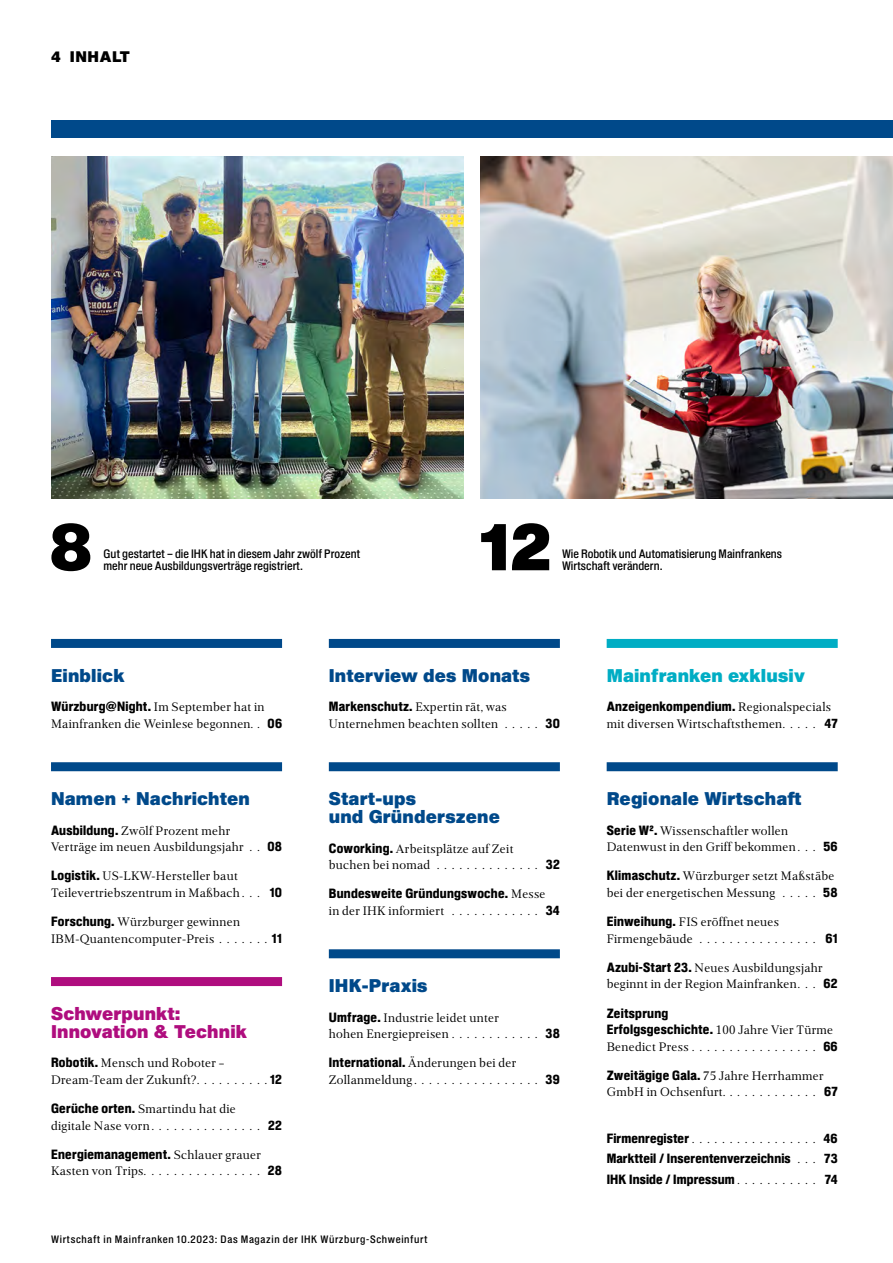
<style>
.page{position:relative;width:893px;height:1263px;background:#fff}
.page>*{position:absolute;margin:0;border:0;box-sizing:border-box;transform-origin:0 0}
.t1{font:66px "Shapiro Pro 96 Super";color:#000}
.Inhalt-Head_Rubrik_b{font:18px/18px "Shapiro Pro 96 Super";letter-spacing:.01em;color:#00498a}
.Inhalt-Head_Rubrik_T{font:18px/18px "Shapiro Pro 96 Super";letter-spacing:.01em;color:#af0d7e}
.Inhalt-Head_Rubrik_b-2{font:18px "Shapiro Pro 96 Super";letter-spacing:.01em;color:#00adc4}
.Inhalt-Head_Rubrik_T-2{font:18px "Shapiro Pro 96 Super";letter-spacing:.01em;color:#00498a}
.t2{font:15px "Shapiro Pro 96 Super";letter-spacing:.04em;color:#000}
.Inhalt-Anreisser__Fl{font:13.2px/16.5px "Frontis";letter-spacing:.02em;color:#000}
.Inhalt-Anreisser__Fl-2{font:800 13.2px/16.5px "Shapiro Pro 82 Super";letter-spacing:.01em;color:#000}
.Info_Hinweis{font:12px/12.8px "Shapiro Pro 52 Middle";color:#000}
.t3{font:10.5px "Shapiro Pro 52 Middle";letter-spacing:.06em;color:#000}
.s1{font-family:"Shapiro Pro 82 Super";font-weight:800}
.s2{font-family:"Frontis";font-weight:400}
</style>
<div class="page">
<div style="left:51px;top:639px;width:231px;height:9px;background:#00498a"></div>
<div style="left:51px;top:762px;width:231px;height:9px;background:#00498a"></div>
<div style="left:51px;top:977px;width:231px;height:9px;background:#af0d7e"></div>
<div style="left:329px;top:639px;width:231px;height:9px;background:#00498a"></div>
<div style="left:329px;top:762px;width:231px;height:9px;background:#00498a"></div>
<div style="left:329px;top:949px;width:231px;height:9px;background:#00498a"></div>
<div style="left:607px;top:639px;width:231px;height:9px;background:#00adc4"></div>
<div style="left:607px;top:762px;width:231px;height:9px;background:#00498a"></div>
<div style="left:51px;top:120px;width:842px;height:18px;background:#00498a"></div>
<img style="left:480px;top:156px;width:413px;height:342px">
<img style="left:51px;top:156px;width:412px;height:342px">
<p class="t2" style="left:51px;top:46px;width:80px">4 INHALT</p>
<p class="t1" style="left:49px;top:500px;width:45px">8</p>
<p class="Info_Hinweis" style="left:103px;top:547px;width:258px">Gut gestartet – die IHK hat in diesem Jahr zwölf Prozent mehr neue Ausbildungsverträge registriert.</p>
<p class="t1" style="left:480px;top:500px;width:72px">12</p>
<p class="Info_Hinweis" style="left:562px;top:547px;width:222px">Wie Robotik und Automatisierung Mainfrankens<br>Wirtschaft verändern.</p>
<p class="Inhalt-Head_Rubrik_b" style="left:51px;top:667px;width:75px">Einblick</p>
<p class="Inhalt-Anreisser__Fl" style="left:51px;top:698px;width:233px"><span class="s1">Würzburg@Night.</span> Im September hat in<br>Mainfranken die Weinlese begonnen. <span class="s1">06</span></p>
<p class="Inhalt-Head_Rubrik_b" style="left:51px;top:790px;width:200px">Namen + Nachrichten</p>
<p class="Inhalt-Anreisser__Fl" style="left:51px;top:822px;width:194px"><span class="s1">Ausbildung.</span> Zwölf Prozent mehr<br>Verträge im neuen Ausbildungsjahr</p>
<p class="Inhalt-Anreisser__Fl" style="left:51px;top:867px;width:190px"><span class="s1">Logistik.</span> US-LKW-Hersteller baut<br>Teilevertriebszentrum in Maßbach</p>
<p class="Inhalt-Anreisser__Fl" style="left:51px;top:913px;width:191px"><span class="s1">Forschung.</span> Würzburger gewinnen<br>IBM-Quantencomputer-Preis</p>
<p class="Inhalt-Anreisser__Fl-2" style="left:267px;top:839px;width:16px">08</p>
<p class="Inhalt-Anreisser__Fl-2" style="left:270px;top:884px;width:14px">10</p>
<p class="Inhalt-Anreisser__Fl-2" style="left:272px;top:930px;width:12px">11</p>
<p class="Inhalt-Head_Rubrik_T" style="left:51px;top:1005px;width:197px">Schwerpunkt:<br>Innovation &amp; Technik</p>
<p class="Inhalt-Anreisser__Fl" style="left:51px;top:1054px;width:175px"><span class="s1">Robotik.</span> Mensch und Roboter –<br>Dream-Team der Zukunft?</p>
<p class="Inhalt-Anreisser__Fl" style="left:51px;top:1100px;width:186px"><span class="s1">Gerüche orten.</span> Smartindu hat die digitale Nase vorn</p>
<p class="Inhalt-Anreisser__Fl-2" style="left:270px;top:1071px;width:13px">12</p>
<p class="Inhalt-Anreisser__Fl-2" style="left:268px;top:1117px;width:15px">22</p>
<p class="Inhalt-Anreisser__Fl" style="left:51px;top:1146px;width:212px"><span class="s1">Energiemanagement.</span> Schlauer grauer<br>Kasten von Trips.</p>
<p class="Inhalt-Anreisser__Fl-2" style="left:268px;top:1163px;width:16px">28</p>
<p class="Inhalt-Head_Rubrik_T-2" style="left:329px;top:663px;width:203px">Interview des Monats</p>
<p class="Inhalt-Anreisser__Fl" style="left:329px;top:698px;width:180px"><span class="s1">Markenschutz.</span> Expertin rät, was<br>Unternehmen beachten sollten</p>
<p class="Inhalt-Anreisser__Fl-2" style="left:545px;top:715px;width:16px">30</p>
<p class="Inhalt-Head_Rubrik_b" style="left:329px;top:790px;width:173px">Start-ups<br>und Gründerszene</p>
<p class="Inhalt-Anreisser__Fl" style="left:329px;top:840px;width:186px"><span class="s1">Coworking.</span> Arbeitsplätze auf Zeit buchen bei nomad</p>
<p class="Inhalt-Anreisser__Fl-2" style="left:546px;top:857px;width:16px">32</p>
<p class="Inhalt-Anreisser__Fl-2" style="left:329px;top:886px;width:218px">Bundesweite Gründungswoche. <span class="s2">Messe in der IHK informiert</span></p>
<p class="Inhalt-Anreisser__Fl-2" style="left:546px;top:902px;width:16px">34</p>
<p class="Inhalt-Head_Rubrik_b" style="left:329px;top:978px;width:100px">IHK-Praxis</p>
<p class="Inhalt-Anreisser__Fl" style="left:329px;top:1009px;width:172px"><span class="s1">Umfrage.</span> Industrie leidet unter hohen Energiepreisen</p>
<p class="Inhalt-Anreisser__Fl" style="left:329px;top:1054px;width:189px"><span class="s1">International.</span> Änderungen bei der<br>Zollanmeldung</p>
<p class="Inhalt-Anreisser__Fl-2" style="left:545px;top:1026px;width:16px">38</p>
<p class="Inhalt-Anreisser__Fl-2" style="left:546px;top:1071px;width:16px">39</p>
<p class="t3" style="left:51px;top:1232px;width:378px">Wirtschaft in Mainfranken 10.2023: Das Magazin der IHK Würzburg-Schweinfurt</p>
<p class="Inhalt-Head_Rubrik_b-2" style="left:607px;top:663px;width:200px">Mainfranken exklusiv</p>
<p class="Inhalt-Anreisser__Fl" style="left:607px;top:698px;width:226px"><span class="s1">Anzeigenkompendium.</span> Regionalspecials mit diversen Wirtschaftsthemen</p>
<p class="Inhalt-Anreisser__Fl-2" style="left:824px;top:715px;width:15px">47</p>
<p class="Inhalt-Head_Rubrik_b" style="left:607px;top:790px;width:196px">Regionale Wirtschaft</p>
<p class="Inhalt-Anreisser__Fl" style="left:607px;top:822px;width:191px"><span class="s1">Serie W².</span> Wissenschaftler wollen<br>Datenwust in den Griff bekommen</p>
<p class="Inhalt-Anreisser__Fl-2" style="left:823px;top:839px;width:16px">56</p>
<p class="Inhalt-Anreisser__Fl" style="left:607px;top:867px;width:229px"><span class="s1">Klimaschutz.</span> Würzburger setzt Maßstäbe bei der energetischen Messung</p>
<p class="Inhalt-Anreisser__Fl-2" style="left:823px;top:884px;width:16px">58</p>
<p class="Inhalt-Anreisser__Fl" style="left:607px;top:913px;width:174px"><span class="s1">Einweihung.</span> FIS eröffnet neues<br>Firmengebäude</p>
<p class="Inhalt-Anreisser__Fl-2" style="left:825px;top:930px;width:14px">61</p>
<p class="Inhalt-Anreisser__Fl" style="left:607px;top:959px;width:218px"><span class="s1">Azubi-Start 23.</span> Neues Ausbildungsjahr beginnt in der Region Mainfranken</p>
<p class="Inhalt-Anreisser__Fl-2" style="left:824px;top:976px;width:16px">62</p>
<p class="Inhalt-Anreisser__Fl" style="left:607px;top:1005px;width:228px"><span class="s1">Zeitsprung<br>Erfolgsgeschichte.</span> 100 Jahre Vier Türme<br>Benedict Press</p>
<p class="Inhalt-Anreisser__Fl-2" style="left:823px;top:1038px;width:16px">66</p>
<p class="Inhalt-Anreisser__Fl" style="left:607px;top:1067px;width:219px"><span class="s1">Zweitägige Gala.</span> 75 Jahre Herrhammer<br>GmbH in Ochsenfurt.</p>
<p class="Inhalt-Anreisser__Fl-2" style="left:824px;top:1084px;width:15px">67</p>
<p class="Inhalt-Anreisser__Fl-2" style="left:607px;top:1130px;width:84px">Firmenregister</p>
<p class="Inhalt-Anreisser__Fl-2" style="left:824px;top:1130px;width:16px">46</p>
<p class="Inhalt-Anreisser__Fl-2" style="left:607px;top:1151px;width:186px">Marktteil / Inserentenverzeichnis</p>
<p class="Inhalt-Anreisser__Fl-2" style="left:824px;top:1151px;width:15px">73</p>
<p class="Inhalt-Anreisser__Fl-2" style="left:607px;top:1172px;width:130px">IHK Inside / Impressum</p>
<p class="Inhalt-Anreisser__Fl-2" style="left:825px;top:1172px;width:14px">74</p>
</div>
